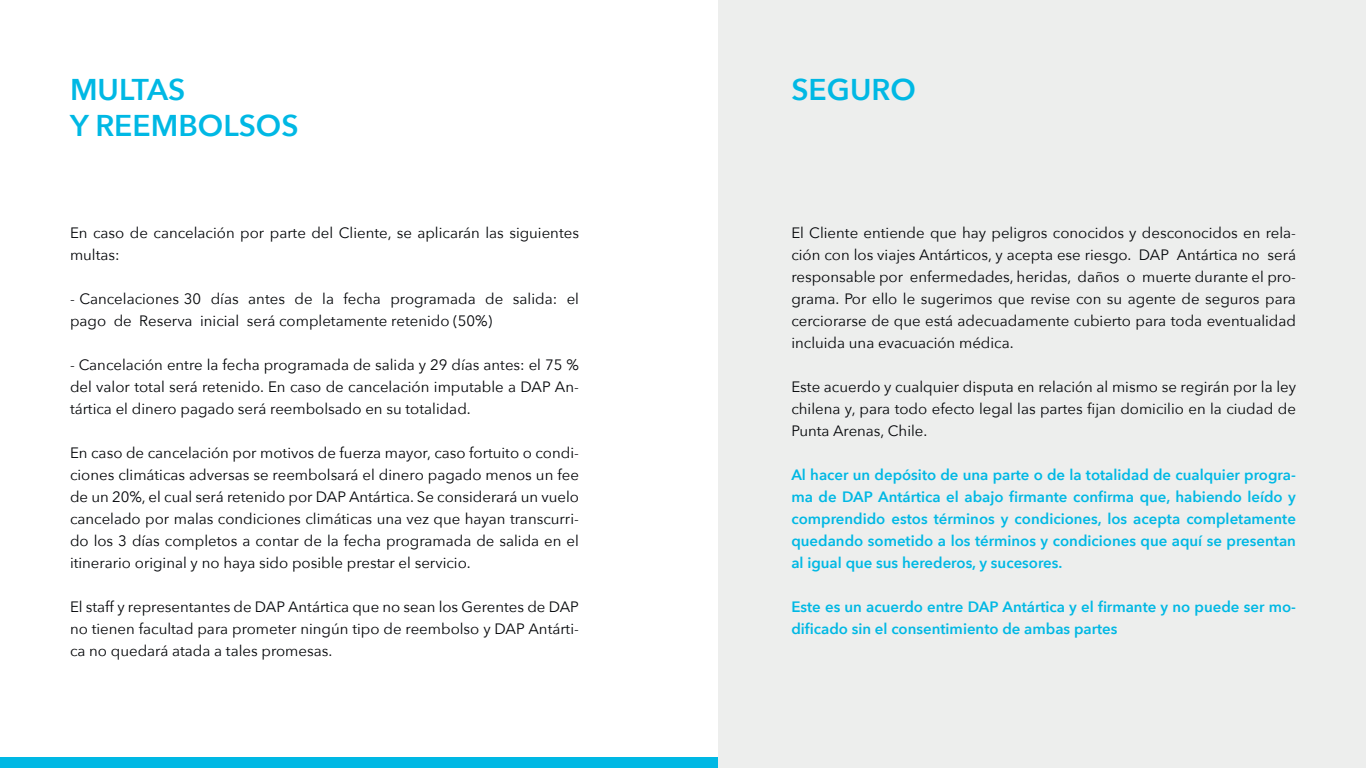
<style>
.page{position:relative;width:1366px;height:768px;background:#fff}
.page>*{position:absolute;margin:0;border:0;box-sizing:border-box;transform-origin:0 0}
.t1{font:600 30px "Avenir Next";color:#00b8e4}
.t2{font:15px/22px "Avenir Next";color:#020407;text-align:justify}
.t3{font:600 15px/22px "Avenir Next";color:#00b8e4;text-align:justify}
</style>
<div class="page">
<div style="left:0;top:757px;width:718px;height:11px;background:#00b8e4"></div>
<div style="left:718px;top:0;width:648px;height:768px;background:#edeeed"></div>
<p class="t1" style="left:70px;top:64px;width:117px">MULTAS</p>
<p class="t1" style="left:70px;top:100px;width:230px">Y REEMBOLSOS</p>
<p class="t2" style="left:70px;top:221px;width:511px">En caso de cancelación por parte del Cliente, se aplicarán las siguientes multas:</p>
<p class="t2" style="left:70px;top:287px;width:511px">- Cancelaciones 30 días antes de la fecha programada de salida: el pago de Reserva inicial será completamente retenido (50%)</p>
<p class="t2" style="left:70px;top:353px;width:511px">- Cancelación entre la fecha programada de salida y 29 días antes: el 75 % del valor total será retenido. En caso de cancelación imputable a DAP An&shy;tártica el dinero pagado será reembolsado en su totalidad.</p>
<p class="t2" style="left:70px;top:441px;width:511px">En caso de cancelación por motivos de fuerza mayor, caso fortuito o condi&shy;ciones climáticas adversas se reembolsará el dinero pagado menos un fee de un 20%, el cual será retenido por DAP Antártica. Se considerará un vuelo cancelado por malas condiciones climáticas una vez que hayan transcurri&shy;do los 3 días completos a contar de la fecha programada de salida en el itinerario original y no haya sido posible prestar el servicio.</p>
<p class="t2" style="left:70px;top:595px;width:511px">El staff y representantes de DAP Antártica que no sean los Gerentes de DAP no tienen facultad para prometer ningún tipo de reembolso y DAP Antárti&shy;ca no quedará atada a tales promesas.</p>
<p class="t1" style="left:791px;top:64px;width:126px">SEGURO</p>
<p class="t2" style="left:791px;top:221px;width:506px">El Cliente entiende que hay peligros conocidos y desconocidos en rela&shy;ción con los viajes Antárticos, y acepta ese riesgo. DAP Antártica no será responsable por enfermedades, heridas, daños o muerte durante el pro&shy;grama. Por ello le sugerimos que revise con su agente de seguros para cerciorarse de que está adecuadamente cubierto para toda eventualidad incluida una evacuación médica.</p>
<p class="t2" style="left:791px;top:375px;width:506px">Este acuerdo y cualquier disputa en relación al mismo se regirán por la ley chilena y, para todo efecto legal las partes fijan domicilio en la ciudad de Punta Arenas, Chile.</p>
<p class="t3" style="left:791px;top:463px;width:506px">Al hacer un depósito de una parte o de la totalidad de cualquier progra&shy;ma de DAP Antártica el abajo firmante confirma que, habiendo leído y comprendido estos términos y condiciones, los acepta completamente quedando sometido a los términos y condiciones que aquí se presentan al igual que sus herederos, y sucesores.</p>
<p class="t3" style="left:791px;top:595px;width:506px">Este es un acuerdo entre DAP Antártica y el firmante y no puede ser mo&shy;dificado sin el consentimiento de ambas partes</p>
</div>
